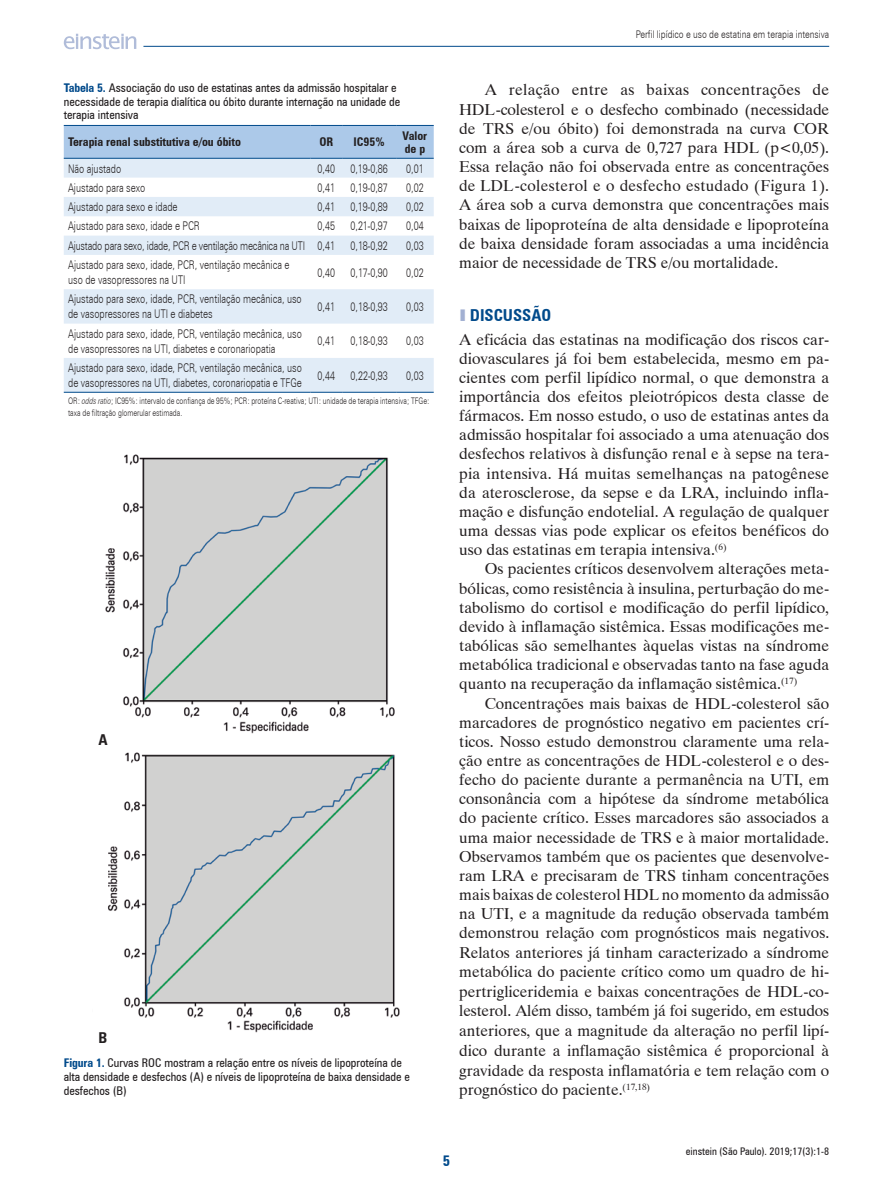
<style>
.page{position:relative;width:893px;height:1191px;background:#fff}
.page>*{position:absolute;margin:0;border:0;box-sizing:border-box;transform-origin:0 0}
.t1{font:700 condensed 16.5px "Zurich BT";color:#004a8b}
.t2{font:15.75px/19.2px "Dutch 801 BT";color:#231f20;text-align:justify}
.t3{font:700 condensed 15px "Zurich BT";color:#231f20}
.t4{font:700 condensed 15px "Zurich BT";color:#004a8b}
.t5{font:300 12px/15px "Zurich BT";color:#231f20;scale:.75 1}
.t6{font:condensed 12px/13.5px "Zurich BT";color:#231f20}
.t7{font:300 12px "Zurich BT";letter-spacing:-.02em;color:#231f20;scale:.75 1}
.t8{font:700 condensed 12px/13.5px "Zurich BT";color:#231f20}
.t9{font:300 10.5px "Zurich BT";color:#231f20;scale:.8 1}
.t10{font:condensed 10.5px "Zurich BT";color:#231f20}
.t11{font:300 9px/12px "Zurich BT";color:#231f20;scale:.75 1}
.s1{font-weight:700;color:#004a8b}
.s2{font-style:italic}
.s3{color:#a2b0d2}
</style>
<div class="page">
<svg style="left:64px;top:34px;width:72px;height:15px"></svg>
<hr style="left:143px;top:46px;width:686px;height:1px;background:#004a8b">
<div style="left:64px;top:126px;width:370px;height:32px;background:#acc9e9"></div>
<svg style="left:64px;top:159px;width:370px;height:233px;fill:#e1ecf7"></svg>
<hr style="left:64px;top:392px;width:246px;height:1px;background:#004a8b">
<hr style="left:310px;top:392px;width:32px;height:1px;background:#004a8b">
<hr style="left:342px;top:392px;width:54px;height:1px;background:#004a8b">
<hr style="left:396px;top:392px;width:38px;height:1px;background:#004a8b">
<hr style="left:64px;top:125px;width:246px;height:1px;background:#004a8b">
<hr style="left:310px;top:125px;width:32px;height:1px;background:#004a8b">
<hr style="left:342px;top:125px;width:54px;height:1px;background:#004a8b">
<hr style="left:396px;top:125px;width:38px;height:1px;background:#004a8b">
<hr style="left:64px;top:158px;width:246px;height:1px;background:#004a8b">
<hr style="left:310px;top:158px;width:32px;height:1px;background:#004a8b">
<hr style="left:342px;top:158px;width:54px;height:1px;background:#004a8b">
<hr style="left:396px;top:158px;width:38px;height:1px;background:#004a8b">
<img style="left:105px;top:454px;width:290px;height:280px">
<img style="left:108px;top:752px;width:292px;height:281px">
<p class="t6" style="left:64px;top:81px;width:338px"><span class="s1">Tabela 5.</span> Associação do uso de estatinas antes da admissão hospitalar e necessidade de terapia dialítica ou óbito durante internação na unidade de terapia intensiva</p>
<p class="t8" style="left:68px;top:135px;width:174px">Terapia renal substitutiva e/ou óbito</p>
<p class="t8" style="left:319px;top:135px;width:15px">OR</p>
<p class="t8" style="left:354px;top:135px;width:33px">IC95%</p>
<p class="t8" style="left:403px;top:129px;width:26px">Valor de p</p>
<p class="t5" style="left:68px;top:161px;width:73px">Não ajustado</p>
<p class="t5" style="left:318px;top:161px;width:25px">0,40</p>
<p class="t5" style="left:350px;top:161px;width:51px">0,19-0,86</p>
<p class="t5" style="left:406px;top:161px;width:25px">0,01</p>
<p class="t5" style="left:68px;top:180px;width:105px">Ajustado para sexo</p>
<p class="t5" style="left:318px;top:180px;width:25px">0,41</p>
<p class="t5" style="left:350px;top:180px;width:51px">0,19-0,87</p>
<p class="t5" style="left:406px;top:180px;width:25px">0,02</p>
<p class="t5" style="left:68px;top:199px;width:147px">Ajustado para sexo e idade</p>
<p class="t5" style="left:318px;top:199px;width:25px">0,41</p>
<p class="t5" style="left:350px;top:199px;width:51px">0,19-0,89</p>
<p class="t5" style="left:406px;top:199px;width:25px">0,02</p>
<p class="t5" style="left:68px;top:219px;width:177px">Ajustado para sexo, idade e PCR</p>
<p class="t5" style="left:318px;top:219px;width:25px">0,45</p>
<p class="t5" style="left:350px;top:219px;width:51px">0,21-0,97</p>
<p class="t5" style="left:406px;top:219px;width:25px">0,04</p>
<p class="t7" style="left:68px;top:238px;width:357px">Ajustado para sexo, idade, PCR e ventilação mecânica na UTI 0,41</p>
<p class="t5" style="left:351px;top:238px;width:51px">0,18-0,92</p>
<p class="t5" style="left:406px;top:238px;width:25px">0,03</p>
<p class="t5" style="left:68px;top:257px;width:297px">Ajustado para sexo, idade, PCR, ventilação mecânica e uso de vasopressores na UTI</p>
<p class="t5" style="left:318px;top:265px;width:25px">0,40</p>
<p class="t5" style="left:351px;top:265px;width:51px">0,17-0,90</p>
<p class="t5" style="left:406px;top:265px;width:25px">0,02</p>
<p class="t5" style="left:68px;top:292px;width:313px">Ajustado para sexo, idade, PCR, ventilação mecânica, uso de vasopressores na UTI e diabetes</p>
<p class="t5" style="left:318px;top:299px;width:25px">0,41</p>
<p class="t5" style="left:351px;top:299px;width:51px">0,18-0,93</p>
<p class="t5" style="left:406px;top:299px;width:25px">0,03</p>
<p class="t5" style="left:68px;top:326px;width:313px">Ajustado para sexo, idade, PCR, ventilação mecânica, uso de vasopressores na UTI, diabetes e coronariopatia</p>
<p class="t5" style="left:318px;top:333px;width:25px">0,41</p>
<p class="t5" style="left:351px;top:333px;width:51px">0,18-0,93</p>
<p class="t5" style="left:406px;top:333px;width:25px">0,03</p>
<p class="t5" style="left:68px;top:360px;width:313px">Ajustado para sexo, idade, PCR, ventilação mecânica, uso de vasopressores na UTI, diabetes, coronariopatia e TFGe</p>
<p class="t5" style="left:318px;top:368px;width:25px">0,44</p>
<p class="t5" style="left:351px;top:368px;width:51px">0,22-0,93</p>
<p class="t5" style="left:406px;top:368px;width:25px">0,03</p>
<p class="t11" style="left:68px;top:395px;width:483px">OR: <span class="s2">odds ratio</span>; IC95%: intervalo de confiança de 95%; PCR: proteína C-reativa; UTI: unidade de terapia intensiva; TFGe: taxa de filtração glomerular estimada.</p>
<p class="t3" style="left:98px;top:730px;width:11px">A</p>
<p class="t3" style="left:99px;top:1028px;width:10px">B</p>
<p class="t6" style="left:64px;top:1055px;width:348px;line-height:14.2px"><span class="s1">Figura 1.</span> Curvas ROC mostram a relação entre os níveis de lipoproteína de alta densidade e desfechos (A) e níveis de lipoproteína de baixa densidade e desfechos (B)</p>
<p class="t9" style="left:636px;top:28px;width:243px">Perfil lipídico e uso de estatina em terapia intensiva</p>
<p class="t2" style="left:459px;top:80px;width:371px;text-indent:26px">A relação entre as baixas concentrações de HDL-colesterol e o desfecho combinado (necessidade de TRS e/ou óbito) foi demonstrada na curva COR com a área sob a curva de 0,727 para HDL (p&lt;0,05).<br>Essa relação não foi observada entre as concentrações de LDL-colesterol e o desfecho estudado (Figura 1).<br>A área sob a curva demonstra que concentrações mais baixas de lipoproteína de alta densidade e lipoproteína de baixa densidade foram associadas a uma incidência maior de necessidade de TRS e/ou mortalidade.</p>
<p class="t1" style="left:459px;top:305px;width:94px"><span class="s3">❚</span> DISCUSSÃO</p>
<p class="t2" style="left:459px;top:329px;width:371px">A eficácia das estatinas na modificação dos riscos car&shy;diovasculares já foi bem estabelecida, mesmo em pa&shy;cientes com perfil lipídico normal, o que demonstra a importância dos efeitos pleiotrópicos desta classe de fármacos. Em nosso estudo, o uso de estatinas antes da admissão hospitalar foi associado a uma atenuação dos desfechos relativos à disfunção renal e à sepse na tera&shy;pia intensiva. Há muitas semelhanças na patogênese da aterosclerose, da sepse e da LRA, incluindo infla&shy;mação e disfunção endotelial. A regulação de qualquer uma dessas vias pode explicar os efeitos benéficos do uso das estatinas em terapia intensiva.<sup>(6)</sup></p>
<p class="t2" style="left:459px;top:559px;width:371px;text-indent:26px">Os pacientes críticos desenvolvem alterações meta&shy;bólicas, como resistência à insulina, perturbação do me&shy;tabolismo do cortisol e modificação do perfil lipídico, devido à inflamação sistêmica. Essas modificações me&shy;tabólicas são semelhantes àquelas vistas na síndrome metabólica tradicional e observadas tanto na fase aguda quanto na recuperação da inflamação sistêmica.<sup>(17)</sup></p>
<p class="t2" style="left:459px;top:693px;width:371px;text-indent:26px">Concentrações mais baixas de HDL-colesterol são marcadores de prognóstico negativo em pacientes crí&shy;ticos. Nosso estudo demonstrou claramente uma rela&shy;ção entre as concentrações de HDL-colesterol e o des&shy;fecho do paciente durante a permanência na UTI, em consonância com a hipótese da síndrome metabólica do paciente crítico. Esses marcadores são associados a uma maior necessidade de TRS e à maior mortalidade.<br>Observamos também que os pacientes que desenvolve&shy;ram LRA e precisaram de TRS tinham concentrações mais baixas de colesterol HDL no momento da admissão na UTI, e a magnitude da redução observada também demonstrou relação com prognósticos mais negativos.<br>Relatos anteriores já tinham caracterizado a síndrome metabólica do paciente crítico como um quadro de hi&shy;pertrigliceridemia e baixas concentrações de HDL-co&shy;lesterol. Além disso, também já foi sugerido, em estudos anteriores, que a magnitude da alteração no perfil lipí&shy;dico durante a inflamação sistêmica é proporcional à gravidade da resposta inflamatória e tem relação com o prognóstico do paciente.<sup>(17,18)</sup></p>
<p class="t4" style="left:443px;top:1151px;width:9px">5</p>
<p class="t10" style="left:686px;top:1144px;width:145px">einstein (São Paulo). 2019;17(3):1-8</p>
</div>
